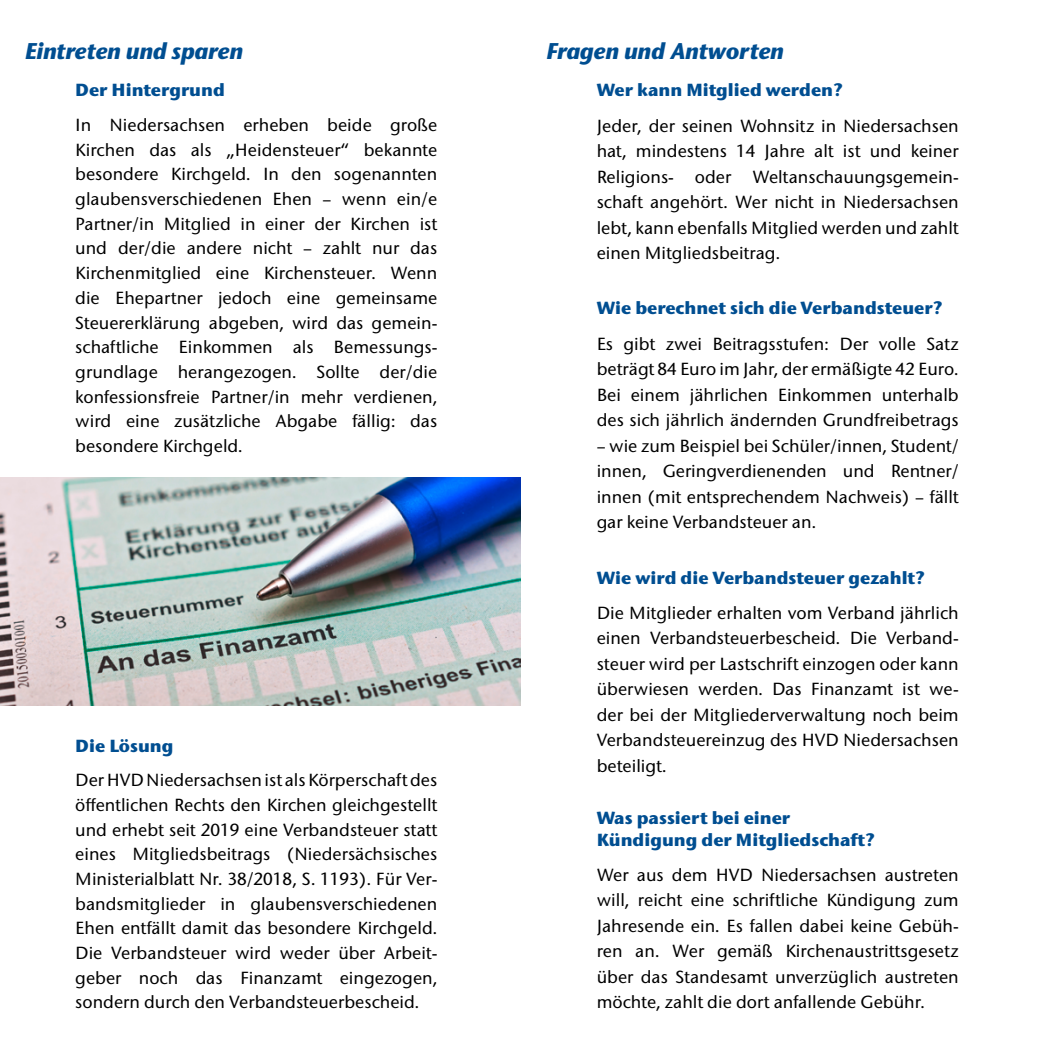
<style>
.page{position:relative;width:1042px;height:1042px;background:#fff}
.page>*{position:absolute;margin:0;border:0;box-sizing:border-box;transform-origin:0 0}
.t1{font:italic 700 22.75px "Stone Sans ITC";color:#004e91}
.t2{font:500 17.5px/24.7px "Stone Sans ITC";color:#000;text-align:justify}
.t3{font:700 17.5px/22.1px "Stone Sans ITC";color:#004e91}
</style>
<div class="page">
<img style="left:0;top:477px;width:521px;height:229px">
<h1 class="t1" style="left:24px;top:36px;width:220px">Eintreten und sparen</h1>
<p class="t3" style="left:75px;top:79px;width:151px">Der Hintergrund</p>
<p class="t2" style="left:75px;top:113px;width:364px">In Niedersachsen erheben beide große Kirchen das als „Heidensteuer“ bekannte besondere Kirchgeld. In den sogenannten glaubensverschiedenen Ehen – wenn ein/e Partner/in Mitglied in einer der Kirchen ist und der/die andere nicht – zahlt nur das Kirchenmitglied eine Kirchensteuer. Wenn die Ehepartner jedoch eine gemeinsame Steuererklärung abgeben, wird das gemein&shy;schaftliche Einkommen als Bemessungs&shy;grundlage herangezogen. Sollte der/die konfessionsfreie Partner/in mehr verdienen, wird eine zusätzliche Abgabe fällig: das besondere Kirchgeld.</p>
<p class="t3" style="left:75px;top:734px;width:100px">Die Lösung</p>
<p class="t2" style="left:75px;top:768px;width:364px">Der HVD Niedersachsen ist als Körperschaft des öffentlichen Rechts den Kirchen gleichgestellt und erhebt seit 2019 eine Verbandsteuer statt eines Mitgliedsbeitrags (Niedersächsisches Ministerialblatt Nr. 38/2018, S. 1193). Für Ver&shy;bandsmitglieder in glaubensverschiedenen Ehen entfällt damit das besondere Kirchgeld.<br>Die Verbandsteuer wird weder über Arbeit&shy;geber noch das Finanzamt eingezogen, sondern durch den Verbandsteuerbescheid.</p>
<h1 class="t1" style="left:546px;top:36px;width:239px">Fragen und Antworten</h1>
<p class="t3" style="left:597px;top:79px;width:247px">Wer kann Mitglied werden?</p>
<p class="t2" style="left:597px;top:113px;width:364px;line-height:25.6px">Jeder, der seinen Wohnsitz in Niedersachsen hat, mindestens 14 Jahre alt ist und keiner Religions- oder Weltanschauungsgemein&shy;schaft angehört. Wer nicht in Niedersachsen lebt, kann ebenfalls Mitglied werden und zahlt einen Mitgliedsbeitrag.</p>
<p class="t3" style="left:597px;top:297px;width:347px">Wie berechnet sich die Verbandsteuer?</p>
<p class="t2" style="left:597px;top:331px;width:364px;line-height:25.6px">Es gibt zwei Beitragsstufen: Der volle Satz beträgt 84 Euro im Jahr, der ermäßigte 42 Euro.<br>Bei einem jährlichen Einkommen unterhalb des sich jährlich ändernden Grundfreibetrags</p>
<p class="t2" style="left:597px;top:433px;width:364px;line-height:25.6px">– wie zum Beispiel bei Schüler/innen, Student/ innen, Geringverdienenden und Rentner/ innen (mit entsprechendem Nachweis) – fällt gar keine Verbandsteuer an.</p>
<p class="t3" style="left:597px;top:566px;width:330px">Wie wird die Verbandsteuer gezahlt?</p>
<p class="t2" style="left:597px;top:600px;width:364px;line-height:25.6px">Die Mitglieder erhalten vom Verband jährlich einen Verbandsteuerbescheid. Die Verband&shy;steuer wird per Lastschrift einzogen oder kann überwiesen werden. Das Finanzamt ist we&shy;der bei der Mitgliederverwaltung noch beim Verbandsteuereinzug des HVD Niedersachsen beteiligt.</p>
<p class="t3" style="left:597px;top:806px;width:279px">Was passiert bei einer<br>Kündigung der Mitgliedschaft?</p>
<p class="t2" style="left:597px;top:862px;width:364px;line-height:25.6px">Wer aus dem HVD Niedersachsen austreten will, reicht eine schriftliche Kündigung zum Jahresende ein. Es fallen dabei keine Gebüh&shy;ren an. Wer gemäß Kirchenaustrittsgesetz über das Standesamt unverzüglich austreten möchte, zahlt die dort anfallende Gebühr.</p>
</div>
